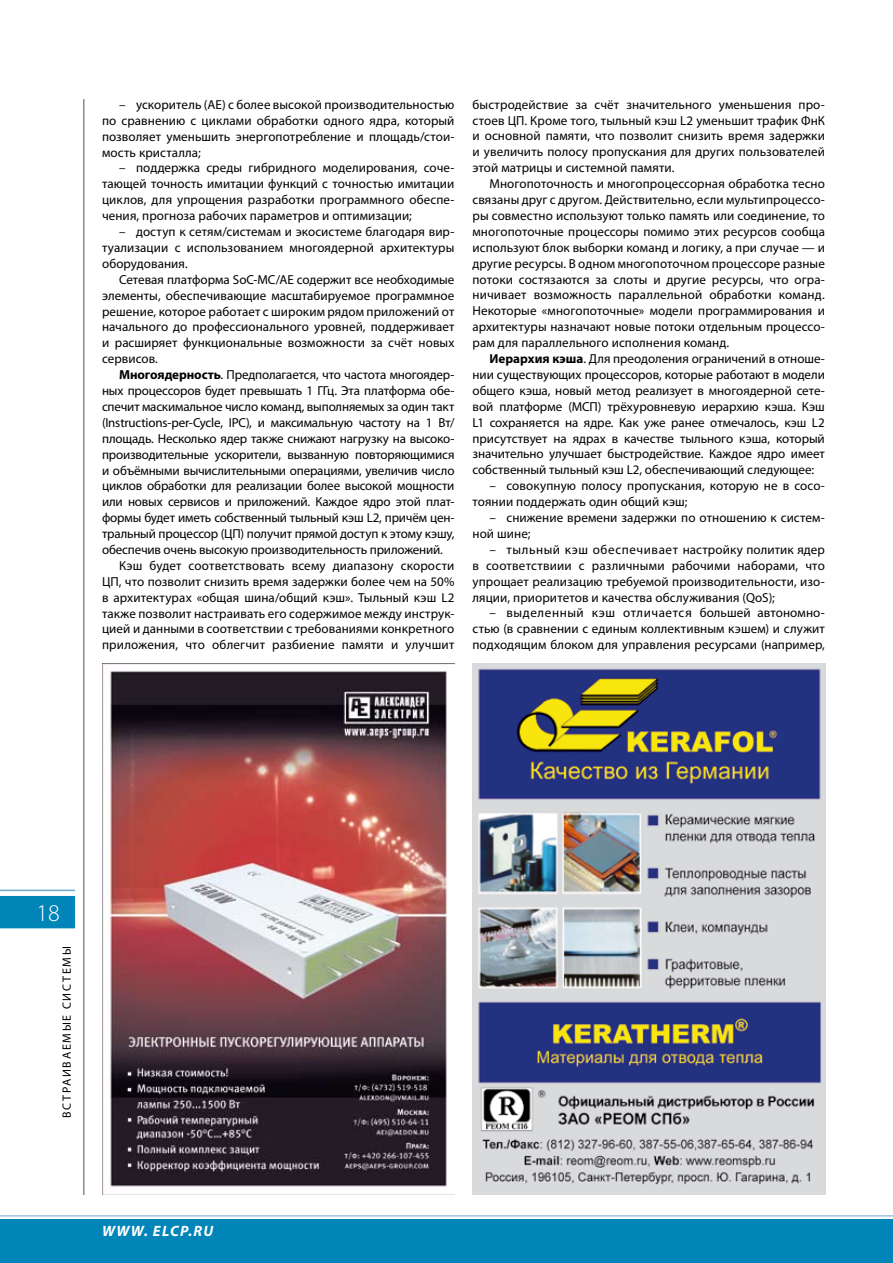
<style>
.page{position:relative;width:893px;height:1263px;background:#fff}
.page>*{position:absolute;margin:0;border:0;box-sizing:border-box;transform-origin:0 0}
.t1{font:300 24px "Myriad Pro";color:#fff}
.t2{font:italic 700 15px "Myriad Pro";letter-spacing:.09em;color:#fff}
.t3{font:13.05px/15.9px "Myriad Pro";color:#000;text-align:justify}
.t4{font:13.05px "Myriad Pro";letter-spacing:-.02em;color:#000}
.t5{font:12px "Myriad Pro";letter-spacing:.14em;color:#000}
.s1{font-weight:700}
</style>
<div class="page">
<hr style="left:84px;top:99px;width:1px;height:1096px;background:#504f53">
<div style="left:0;top:896px;width:75px;height:32px;background:#0085b8"></div>
<hr style="left:0;top:890px;width:75px;height:1px;background:#70abd1">
<hr style="left:0;top:1215px;width:893px;height:1px;background:#70abd1">
<div style="left:0;top:1220px;width:893px;height:43px;background:#0085b8"></div>
<img style="left:102px;top:663px;width:353px;height:532px">
<img style="left:472px;top:663px;width:354px;height:532px">
<p class="t3" style="left:102px;top:96px;width:354px;text-indent:17px">– ускоритель (AE) с более высокой производительностью по сравнению с циклами обработки одного ядра, который позволяет уменьшить энергопотребление и площадь/стои&shy;мость кристалла;</p>
<p class="t3" style="left:102px;top:160px;width:354px;text-indent:17px">– поддержка среды гибридного моделирования, соче&shy;тающей точность имитации функций с точностью имитации циклов, для упрощения разработки программного обеспе&shy;чения, прогноза рабочих параметров и оптимизации;</p>
<p class="t3" style="left:102px;top:223px;width:354px;text-indent:17px">– доступ к сетям/системам и экосистеме благодаря вир&shy;туализации с использованием многоядерной архитектуры оборудования.</p>
<p class="t3" style="left:102px;top:271px;width:354px;text-indent:17px">Сетевая платформа SoC-MC/AE содержит все необходимые элементы, обеспечивающие масштабируемое программное решение, которое работает с широким рядом приложений от начального до профессионального уровней, поддерживает и расширяет функциональные возможности за счёт новых сервисов.</p>
<p class="t3" style="left:119px;top:367px;width:337px"><span class="s1">Многоядерность</span>. Предполагается, что частота многоядер-</p>
<p class="t3" style="left:102px;top:382px;width:354px">ных процессоров будет превышать 1 ГГц. Эта платформа обе-</p>
<p class="t3" style="left:102px;top:398px;width:354px">спечит маскимальное число команд, выполняемых за один такт</p>
<p class="t3" style="left:102px;top:414px;width:354px">(Instructions-per-Cycle, IPC), и максимальную частоту на 1 Вт/</p>
<p class="t4" style="left:102px;top:430px;width:354px">площадь. Несколько ядер также снижают нагрузку на высоко-</p>
<p class="t3" style="left:102px;top:446px;width:354px">производительные ускорители, вызванную повторяющимися</p>
<p class="t3" style="left:102px;top:462px;width:354px">и объёмными вычислительными операциями, увеличив число</p>
<p class="t3" style="left:102px;top:478px;width:354px">циклов обработки для реализации более высокой мощности</p>
<p class="t3" style="left:102px;top:494px;width:354px">или новых сервисов и приложений. Каждое ядро этой плат-</p>
<p class="t3" style="left:102px;top:510px;width:354px">формы будет иметь собственный тыльный кэш L2, причём цен-</p>
<p class="t3" style="left:102px;top:525px;width:354px">тральный процессор (ЦП) получит прямой доступ к этому кэшу,</p>
<p class="t3" style="left:102px;top:541px;width:342px">обеспечив очень высокую производительность приложений.</p>
<p class="t3" style="left:119px;top:557px;width:337px">Кэш будет соответствовать всему диапазону скорости</p>
<p class="t3" style="left:102px;top:573px;width:354px">ЦП, что позволит снизить время задержки более чем на 50%</p>
<p class="t3" style="left:102px;top:589px;width:354px">в архитектурах «общая шина/общий кэш». Тыльный кэш L2</p>
<p class="t3" style="left:102px;top:605px;width:354px">также позволит настраивать его содержимое между инструк-</p>
<p class="t3" style="left:102px;top:621px;width:354px">цией и данными в соответствии с требованиями конкретного</p>
<p class="t3" style="left:102px;top:637px;width:354px">приложения, что облегчит разбиение памяти и улучшит</p>
<p class="t3" style="left:472px;top:96px;width:354px">быстродействие за счёт значительного уменьшения про&shy;стоев ЦП . Кроме того, тыльный кэш L2 уменьшит трафик ФнК и основной памяти, что позволит снизить время задержки и увеличить полосу пропускания для других пользователей этой матрицы и системной памяти.</p>
<p class="t3" style="left:472px;top:176px;width:354px;text-indent:17px">Многопоточность и многопроцессорная обработка тесно связаны друг с другом. Действительно, если мультипроцессо&shy;ры совместно используют только память или соединение, то многопоточные процессоры помимо этих ресурсов сообща используют блок выборки команд и логику, а при случае — и другие ресурсы. В одном многопоточном процессоре разные потоки состязаются за слоты и другие ресурсы, что огра&shy;ничивает возможность параллельной обработки команд.<br>Некоторые «многопоточные» модели программирования и архитектуры назначают новые потоки отдельным процессо&shy;рам для параллельного исполнения команд.</p>
<p class="t3" style="left:472px;top:350px;width:354px;text-indent:17px"><span class="s1">Иерархия кэша</span>. Для преодоления ограничений в отноше&shy;нии существующих процессоров, которые работают в модели общего кэша, новый метод реализует в многоядерной сете&shy;вой платформе (МСП</p>
<p class="t3" style="left:472px;top:398px;width:354px;text-indent:125px">) трёхуровневую иерархию кэша. Кэш L1 сохраняется на ядре. Как уже ранее отмечалось, кэш L2 присутствует на ядрах в качестве тыльного кэша, который значительно улучшает быстродействие. Каждое ядро имеет собственный тыльный кэш L2, обеспечивающий следующее:</p>
<p class="t3" style="left:472px;top:478px;width:354px;text-indent:17px">– совокупную полосу пропускания, которую не в сосо&shy;тоянии поддержать один общий кэш;</p>
<p class="t3" style="left:472px;top:509px;width:354px;text-indent:17px">– снижение времени задержки по отношению к систем&shy;ной шине;</p>
<p class="t3" style="left:472px;top:541px;width:354px;text-indent:17px">– тыльный кэш обеспечивает настройку политик ядер в соответствиии с различными рабочими наборами, что упрощает реализацию требуемой производительности, изо&shy;ляции, приоритетов и качества обслуживания (QoS);</p>
<p class="t3" style="left:472px;top:605px;width:354px;text-indent:17px">– выделенный кэш отличается большей автономно&shy;стью (в сравнении с единым коллективным кэшем) и служит подходящим блоком для управления ресурсами (например,</p>
<h1 class="t1" style="left:36px;top:900px;width:25px">18</h1>
<p class="t5" style="left:59px;top:1118px;width:173px;rotate:-90deg">встраиваемые системы</p>
<p class="t2" style="left:102px;top:1221px;width:113px">WWW. ELCP.RU</p>
</div>
